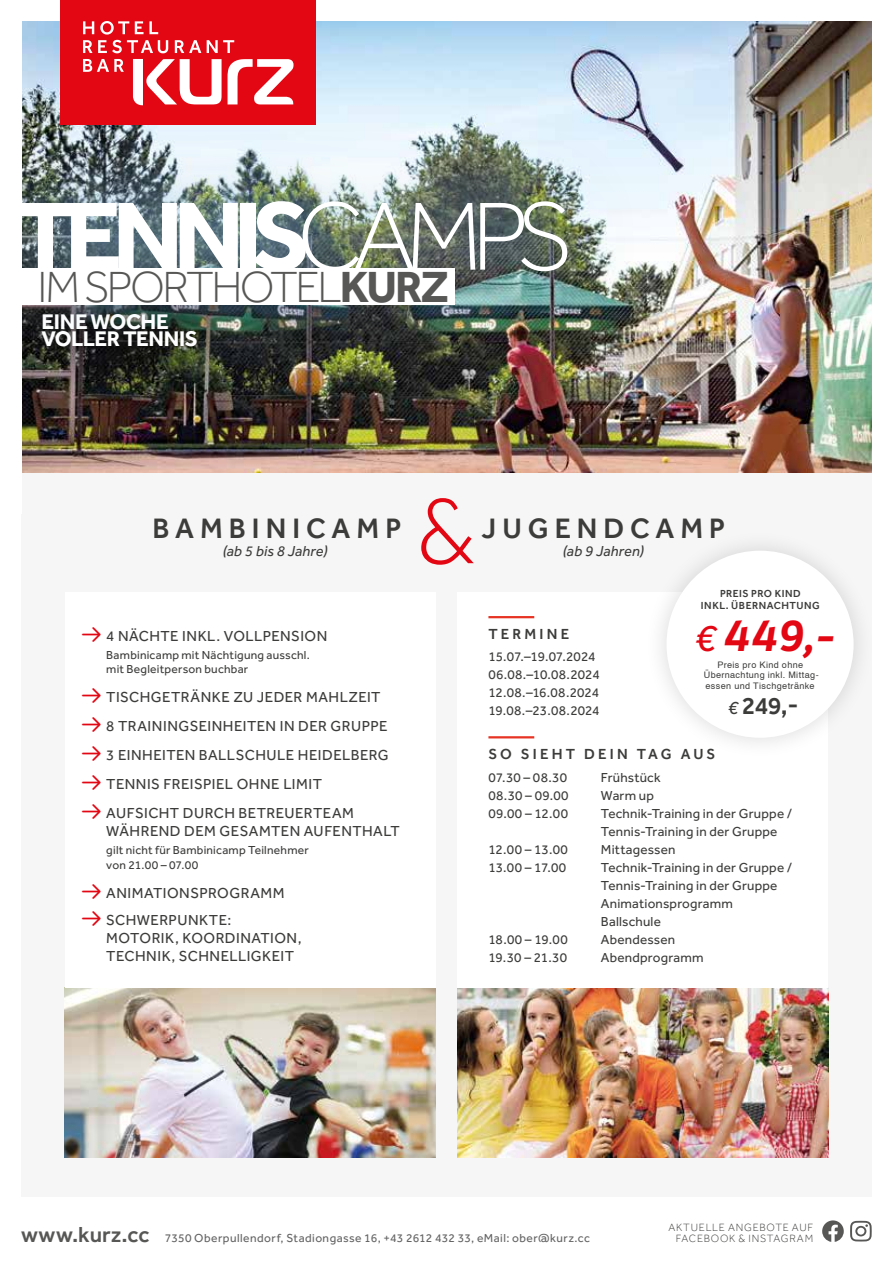
<style>
.page{position:relative;width:893px;height:1263px;background:#fff}
.page>*{position:absolute;margin:0;border:0;box-sizing:border-box;transform-origin:0 0}
.t1{font:700 99.9px "Effra";letter-spacing:-.105em;color:#fff}
.t2{font:300 95.25px "Effra";color:#e30613}
.t3{font:300 45.15px "Effra";letter-spacing:-.06em;color:#575756}
.t4{font:700 45px "Mixa";color:#e30613}
.t5{font:500 28.8px "Effra";letter-spacing:.205em;color:#3c3c3b}
.t6{font:500 25.2px "Effra";color:#3c3c3b}
.t7{font:500 22.5px "Effra";letter-spacing:.005em;color:#575756}
.t8{font:700 21.9px/17.5px "Effra";letter-spacing:-.02em;color:#fff}
.t9{font:15px/29px "Effra";letter-spacing:.03em;color:#3c3c3b}
.t10{font:italic 15px "Effra";letter-spacing:.01em;color:#3c3c3b}
.t11{font:500 15px "Effra";letter-spacing:.21em;color:#3c3c3b}
.t12{font:13.5px/18px "Effra";letter-spacing:.015em;color:#3c3c3b}
.t13{font:12px/14.4px "Effra";letter-spacing:.02em;color:#3c3c3b}
.t14{font:12px "Effra";letter-spacing:.04em;color:#646363}
.t15{font:300 10.95px/10.9px "Effra";letter-spacing:.07em;color:#3c3c3b;text-align:right}
.t16{font:500 10.5px/12px "Effra";letter-spacing:.045em;color:#3c3c3b;text-align:center}
.t17{font:9px/10.5px "Helvetica";letter-spacing:.045em;color:#3c3c3b;text-align:center}
.s1{font-weight:300}
.s2{font-weight:700}
.s3{font-family:"Netto Icons DEMO";font-weight:700;font-size:18px;color:#e30613}
.s4{font-family:"Effra";font-weight:400;font-style:italic;font-size:39px}
.s5{font-weight:400;font-style:italic;font-size:18.9px}
</style>
<div class="page">
<div style="left:21px;top:445px;width:851px;height:752px;background:#f6f6f6"></div>
<img style="left:457px;top:988px;width:371px;height:169px">
<img style="left:65px;top:988px;width:371px;height:169px">
<div style="left:65px;top:592px;width:371px;height:395px;background:#fff"></div>
<div style="left:457px;top:592px;width:371px;height:395px;background:#fff"></div>
<img style="left:22px;top:21px;width:850px;height:451px">
<div style="left:60px;top:0;width:256px;height:124px;background:#e30613"></div>
<svg style="left:133px;top:59px;width:161px;height:47px"></svg>
<svg style="left:83px;top:21px;width:85px;height:32px"></svg>
<svg style="left:175px;top:40px;width:26px;height:13px"></svg>
<svg style="left:207px;top:40px;width:27px;height:13px"></svg>
<svg style="left:83px;top:59px;width:41px;height:13px"></svg>
<img style="left:22px;top:348px;width:226px;height:53px">
<div style="left:0;top:124px;width:641px;height:224px;background:#8dc5e9;opacity:.8"></div>
<div style="left:0;top:8px;width:21px;height:505px;background:#fff"></div>
<div style="left:12px;top:269px;width:443px;height:36px;background:#fff"></div>
<hr style="left:488px;top:616px;width:46px;height:2px;background:#e63323">
<hr style="left:488px;top:736px;width:46px;height:2px;background:#e63323">
<div style="left:645px;top:529px;width:231px;height:231px;background:#f6f6f6"></div>
<div style="left:666px;top:551px;width:188px;height:187px;background:#fff;border-radius:50%"></div>
<svg style="left:822px;top:1220px;width:22px;height:22px"></svg>
<svg style="left:850px;top:1221px;width:22px;height:20px"></svg>
<h1 class="t1" style="left:14px;top:175px;width:560px">TENNIS<span class="s1">CAMPS</span></h1>
<h3 class="t3" style="left:38px;top:261px;width:413px">IM SPORTHOTEL<span class="s2">KURZ</span></h3>
<h3 class="t8" style="left:41px;top:312px;width:158px">EINE WOCHE<br>VOLLER TENNIS</h3>
<h3 class="t5" style="left:152px;top:512px;width:250px">BAMBINICAMP</h3>
<p class="t10" style="left:223px;top:543px;width:106px">(ab 5 bis 8 Jahre)</p>
<p class="t9" style="left:79px;top:621px;width:250px"><span class="s3">6</span> 4 NÄCHTE INKL. VOLLPENSION</p>
<p class="t13" style="left:106px;top:648px;width:205px">Bambinicamp mit Nächtigung ausschl. mit Begleitperson buchbar</p>
<p class="t9" style="left:79px;top:683px;width:312px"><span class="s3">6</span> TISCHGETRÄNKE ZU JEDER MAHLZEIT <span class="s3">6</span> 8 TRAININGSEINHEITEN IN DER GRUPPE <span class="s3">6</span> 3 EINHEITEN BALLSCHULE HEIDELBERG <span class="s3">6</span> TENNIS FREISPIEL OHNE LIMIT<br><span class="s3">6</span> AUFSICHT DURCH BETREUERTEAM</p>
<p class="t9" style="left:106px;top:816px;width:295px">WÄHREND DEM GESAMTEN AUFENTHALT</p>
<p class="t13" style="left:106px;top:843px;width:204px">gilt nicht für Bambinicamp Teilnehmer von 21.00 – 07.00</p>
<p class="t9" style="left:79px;top:878px;width:208px;line-height:27.8px"><span class="s3">6</span> ANIMATIONSPROGRAMM<br><span class="s3">6</span> SCHWERPUNKTE:</p>
<p class="t9" style="left:106px;top:929px;width:197px;line-height:18px">MOTORIK, KOORDINATION,<br>TECHNIK, SCHNELLIGKEIT</p>
<h2 class="t2" style="left:417px;top:475px;width:61px">&amp;</h2>
<h3 class="t5" style="left:482px;top:512px;width:245px">JUGENDCAMP</h3>
<p class="t10" style="left:563px;top:543px;width:82px">(ab 9 Jahren)</p>
<p class="t16" style="left:701px;top:588px;width:120px">PREIS PRO KIND<br>INKL. ÜBERNACHTUNG</p>
<h3 class="t4" style="left:694px;top:606px;width:142px"><span class="s4">€</span> 449,-</h3>
<p class="t17" style="left:704px;top:659px;width:116px">Preis pro Kind ohne<br>Übernachtung inkl. Mittag&shy;essen und Tischgetränke</p>
<h3 class="t6" style="left:728px;top:691px;width:72px"><span class="s5">€</span> 249,-</h3>
<p class="t11" style="left:488px;top:625px;width:83px">TERMINE</p>
<p class="t12" style="left:488px;top:648px;width:113px">15.07.–19.07.2024<br>06.08.–10.08.2024<br>12.08.–16.08.2024<br>19.08.–23.08.2024</p>
<p class="t11" style="left:488px;top:745px;width:229px">SO SIEHT DEIN TAG AUS</p>
<p class="t12" style="left:488px;top:768px;width:80px">07.30 – 08.30</p>
<p class="t12" style="left:601px;top:768px;width:61px">Frühstück</p>
<p class="t12" style="left:488px;top:786px;width:82px">08.30 – 09.00</p>
<p class="t12" style="left:601px;top:786px;width:55px">Warm up</p>
<p class="t12" style="left:488px;top:804px;width:81px">09.00 – 12.00</p>
<p class="t12" style="left:601px;top:804px;width:193px">Technik-Training in der Gruppe /<br>Tennis-Training in der Gruppe</p>
<p class="t12" style="left:488px;top:840px;width:81px">12.00 – 13.00</p>
<p class="t12" style="left:601px;top:840px;width:76px">Mittagessen</p>
<p class="t12" style="left:488px;top:858px;width:79px">13.00 – 17.00</p>
<p class="t12" style="left:601px;top:858px;width:193px">Technik-Training in der Gruppe /<br>Tennis-Training in der Gruppe<br>Animationsprogramm<br>Ballschule</p>
<p class="t12" style="left:488px;top:930px;width:81px">18.00 – 19.00</p>
<p class="t12" style="left:601px;top:930px;width:76px">Abendessen</p>
<p class="t12" style="left:488px;top:948px;width:80px">19.30 – 21.30</p>
<p class="t12" style="left:601px;top:948px;width:104px">Abendprogramm</p>
<h3 class="t7" style="left:21px;top:1221px;width:130px">www.kurz.cc</h3>
<p class="t15" style="left:668px;top:1221px;width:146px">AKTUELLE ANGEBOTE AUF<br>FACEBOOK &amp; INSTAGRAM</p>
<p class="t14" style="left:165px;top:1231px;width:427px">7350 Oberpullendorf, Stadiongasse 16, +43 2612 432 33, eMail: ober@kurz.cc</p>
</div>
